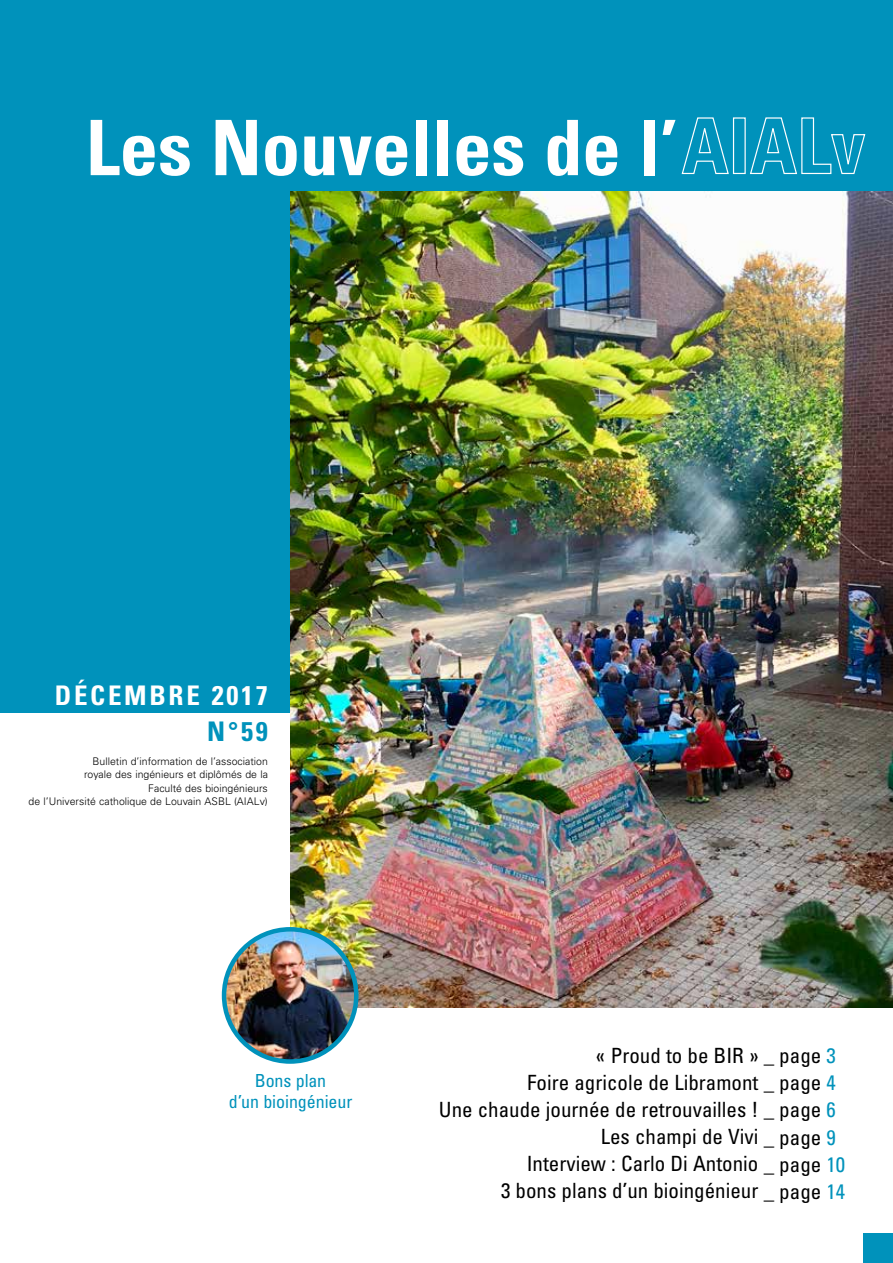
<style>
.page{position:relative;width:893px;height:1263px;background:#fff}
.page>*{position:absolute;margin:0;border:0;box-sizing:border-box;transform-origin:0 0}
.t1{font:700 condensed 76.5px "Univers";color:#fff}
.t2{font:700 condensed 27px "Univers";letter-spacing:.1em;color:#fff}
.t3{font:700 condensed 27px "Univers";color:#0092bb}
.t4{font:condensed 21px "Univers";color:#000}
.t5{font:condensed 18px/21.6px "Univers";letter-spacing:-.005em;color:#0092bb;text-align:center}
.t6{font:300 10.5px/13.5px "Univers";color:#000;text-align:right}
.s1{color:#0092bb}
</style>
<div class="page">
<div style="left:863px;top:1233px;width:30px;height:30px;background:#0092bb"></div>
<div style="left:0;top:0;width:893px;height:712px;background:#0092bb"></div>
<svg style="left:681px;top:117px;width:185px;height:58px"></svg>
<img style="left:291px;top:191px;width:602px;height:817px">
<img style="left:224px;top:929px;width:132px;height:132px;border-radius:66px">
<div style="left:222px;top:927px;width:136px;height:137px;border:4px solid #0092bb;border-radius:50%"></div>
<h1 class="t1" style="left:86px;top:101px;width:593px">Les Nouvelles de l’</h1>
<p class="t2" style="left:55px;top:679px;width:214px">décembre 2017</p>
<p class="t3" style="left:207px;top:715px;width:62px">n°59</p>
<p class="t6" style="left:29px;top:754px;width:241px">Bulletin d’information de l’association<br>royale des ingénieurs et diplômés de la<br>Faculté des bioingénieurs<br>de l’Université catholique de Louvain asbl (AIALv)</p>
<p class="t5" style="left:229px;top:1069px;width:125px">Bons plan<br>d’un bioingénieur</p>
<p class="t4" style="left:596px;top:1043px;width:241px">« Proud to be BIR » _ page <span class="s1">3</span></p>
<p class="t4" style="left:527px;top:1070px;width:310px">Foire agricole de Libramont _ page <span class="s1">4</span></p>
<p class="t4" style="left:439px;top:1097px;width:398px">Une chaude journée de retrouvailles ! _ page <span class="s1">6</span></p>
<p class="t4" style="left:601px;top:1124px;width:236px">Les champi de Vivi _ page <span class="s1">9</span></p>
<p class="t4" style="left:527px;top:1151px;width:320px">Interview : Carlo Di Antonio _ page <span class="s1">10</span></p>
<p class="t4" style="left:501px;top:1178px;width:345px">3 bons plans d’un bioingénieur _ page <span class="s1">14</span></p>
</div>
